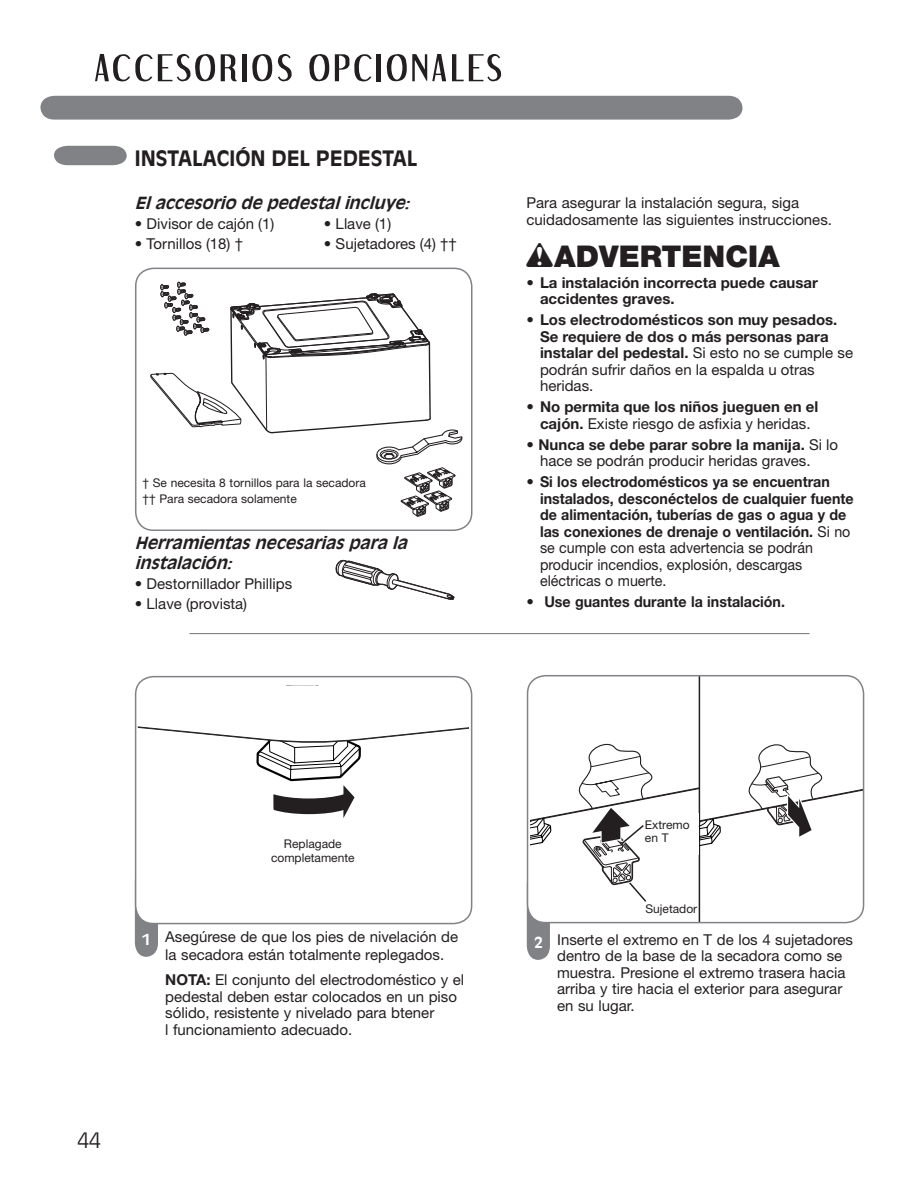
<style>
.page{position:relative;width:918px;height:1188px;background:#fff}
.page>*{position:absolute;margin:0;border:0;box-sizing:border-box;transform-origin:0 0}
.t1{font:900 30px "Helvetica Neue";color:#231f20}
.t2{font:700 21px "Antique Olive";color:#231f20}
.t3{font:300 21px "Antique Olive";color:#231f20}
.t4{font:italic 700 16.5px/19.5px "Antique Olive";color:#231f20}
.t5{font:15px/16.5px "Helvetica Neue";color:#231f20}
.t6{font:700 15px/16.5px "Helvetica Neue";color:#231f20;scale:.95 1}
.t7{font:700 15px/16.5px "Helvetica Neue";color:#231f20}
.t8{font:12px/13.5px "Helvetica Neue";color:#231f20}
.s1{font-weight:400}
.s2{font-weight:700}
.s3{font-family:"Antique Olive";font-weight:700;color:#fff}
</style>
<div class="page">
<div style="left:40px;top:96px;width:702px;height:24px;background:#808285"></div>
<hr style="left:243px;top:54px;width:4px;height:27px;background:#231f20">
<hr style="left:377px;top:54px;width:4px;height:27px;background:#231f20">
<svg style="left:309px;top:54px;width:63px;height:28px"></svg>
<svg style="left:386px;top:54px;width:60px;height:28px"></svg>
<svg style="left:252px;top:54px;width:40px;height:28px"></svg>
<svg style="left:95px;top:54px;width:142px;height:28px"></svg>
<svg style="left:452px;top:54px;width:50px;height:28px"></svg>
<svg style="left:335px;top:559px;width:120px;height:41px"></svg>
<hr style="left:189px;top:633px;width:620px;height:1px;background:#808285">
<svg style="left:54px;top:146px;width:73px;height:19px"></svg>
<svg style="left:527px;top:676px;width:337px;height:284px"></svg>
<svg style="left:135px;top:910px;width:23px;height:47px"></svg>
<div style="left:136px;top:677px;width:336px;height:247px;background:#fff;border-radius:18px"></div>
<div style="left:135px;top:676px;width:337px;height:248px;border:2px solid #808285;border-radius:18px"></div>
<svg style="left:138px;top:686px;width:331px;height:132px"></svg>
<svg style="left:150px;top:268px;width:313px;height:249px"></svg>
<div style="left:135px;top:268px;width:337px;height:263px;border:2px solid #808285;border-radius:18px"></div>
<h2 class="t2" style="left:135px;top:145px;width:150px">INSTALACIÓN DEL</h2>
<h2 class="t2" style="left:316px;top:145px;width:14px">PEDESTAL</h2>
<p class="t4" style="left:135px;top:193px;width:281px">Elaccesorio depedestalincluye:</p>
<p class="t5" style="left:135px;top:215px;width:141px">• Divisor de cajón (1)</p>
<p class="t5" style="left:324px;top:215px;width:69px">• Llave (1)</p>
<p class="t5" style="left:135px;top:235px;width:110px">• Tornillos (18) †</p>
<p class="t5" style="left:324px;top:235px;width:134px">• Sujetadores (4) ††</p>
<p class="t8" style="left:142px;top:474px;width:225px;line-height:16.5px">† Se necesita 8 tornillos para la secadora †† Para secadora solamente</p>
<p class="t4" style="left:135px;top:533px;width:279px">Herramientasnecesariasparala instalación:</p>
<p class="t5" style="left:135px;top:575px;width:159px">• Destornillador Phillips</p>
<p class="t5" style="left:135px;top:595px;width:114px">• Llave (provista)</p>
<p class="t5" style="left:526px;top:193px;width:307px;line-height:17.2px">Para asegurar la instalación segura, siga cuidadosamente las siguientes instrucciones.</p>
<h1 class="t1" style="left:554px;top:238px;width:227px">ADVERTENCIA</h1>
<p class="t7" style="left:540px;top:274px;width:280px;text-indent:-14px"><span class="s1">•</span> La instalación incorrecta puede causar accidentes graves.</p>
<p class="t7" style="left:540px;top:311px;width:315px;text-indent:-14px"><span class="s1">•</span> Los electrodomésticos son muy pesados.<br>Se requiere de dos o más personas para instalar del pedestal. <span class="s1">Si esto no se cumple se podrán sufrir daños en la espalda u otras heridas.</span></p>
<p class="t7" style="left:526px;top:398px;width:293px;text-align:center"><span class="s1">•</span> No permita que los niños jueguen en el cajón. <span class="s1">Existe riesgo de asfixia y heridas.</span></p>
<p class="t5" style="left:540px;top:436px;width:300px;text-indent:-14px">• <span class="s2">Nunca se debe parar sobre la manija.</span> Si lo hace se podrán producir heridas graves.</p>
<p class="t6" style="left:540px;top:473px;width:332px;text-indent:-13px"><span class="s1">•</span> Si los electrodomésticos ya se encuentran instalados, desconéctelos de cualquier fuente de alimentación, tuberías de gas o agua y de las conexiones de drenaje o ventilación. <span class="s1">Si no se cumple con esta advertencia se podrán producir incendios, explosión, descargas eléctricas o muerte.</span></p>
<p class="t6" style="left:526px;top:593px;width:274px"><span class="s1">•</span> Use guantes durante la instalación.</p>
<h2 class="t3" style="left:77px;top:1128px;width:25px">44</h2>
<p class="t8" style="left:271px;top:837px;width:85px;text-align:center">Replagade completamente</p>
<p class="t5" style="left:143px;top:927px;width:317px;line-height:18px;text-align:center"><span class="s3">1</span> Asegúrese de que los pies de nivelación de la secadora están totalmente replegados.</p>
<p class="t5" style="left:165px;top:971px;width:300px"><span class="s2">NOTA:</span> El conjunto del electrodoméstico y el pedestal deben estar colocados en un piso sólido, resistente y nivelado para btener<br>l funcionamiento adecuado.</p>
<p class="t8" style="left:645px;top:818px;width:46px">Extremo en T</p>
<p class="t8" style="left:645px;top:901px;width:53px">Sujetador</p>
<p class="t5" style="left:557px;top:931px;width:297px;text-indent:-23px"><span class="s3">2</span> Inserte el extremo en T de los 4 sujetadores dentro de la base de la secadora como se muestra. Presione el extremo trasera hacia arriba y tire hacia el exterior para asegurar en su lugar.</p>
</div>
